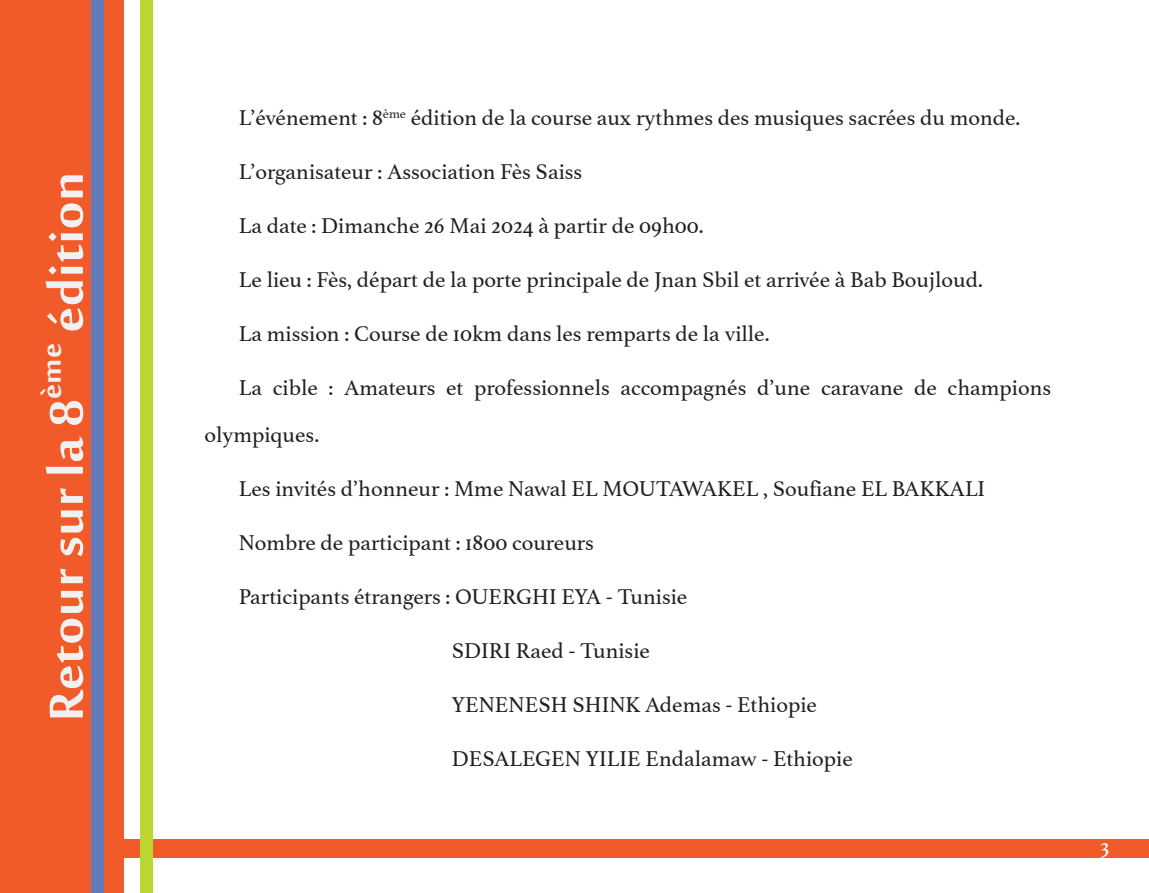
<style>
.page{position:relative;width:1149px;height:893px;background:#fff}
.page>*{position:absolute;margin:0;border:0;box-sizing:border-box;transform-origin:0 0}
.t1{font:700 65.7px "Sakkal Majalla";color:#f1f1f2;scale:1.04 1}
.t2{font:22.5px/46.5px "Athelas";color:#231f20}
.t3{font:22.5px "Athelas";color:#fff}
</style>
<div class="page">
<div style="left:62px;top:839px;width:1086px;height:19px;background:#f15a29"></div>
<div style="left:0;top:0;width:123px;height:893px;background:#f15a29"></div>
<div style="left:92px;top:0;width:12px;height:893px;background:#607abc"></div>
<div style="left:140px;top:0;width:13px;height:893px;background:#bbd532"></div>
<h1 class="t1" style="left:30px;top:721px;width:530px;rotate:-90deg">Retour sur la 8<sup>ème</sup> édition</h1>
<p class="t2" style="left:239px;top:94px;width:782px">L’événement : 8<sup>ème</sup> édition de la course aux rythmes des musiques sacrées du monde.</p>
<p class="t2" style="left:239px;top:148px;width:345px">L’organisateur : Association Fès Saiss</p>
<p class="t2" style="left:239px;top:202px;width:466px">La date : Dimanche 26 Mai 2024 à partir de 09h00.</p>
<p class="t2" style="left:239px;top:256px;width:745px">Le lieu : Fès, départ de la porte principale de Jnan Sbil et arrivée à Bab Boujloud.</p>
<p class="t2" style="left:239px;top:310px;width:532px">La mission : Course de 10km dans les remparts de la ville.</p>
<p class="t2" style="left:204px;top:364px;width:847px;text-indent:34px">La cible : Amateurs et professionnels accompagnés d’une caravane de champions olympiques.</p>
<p class="t2" style="left:239px;top:465px;width:747px">Les invités d’honneur : Mme Nawal EL MOUTAWAKEL , Soufiane EL BAKKALI</p>
<p class="t2" style="left:239px;top:519px;width:356px">Nombre de participant : 1800 coureurs</p>
<p class="t2" style="left:239px;top:573px;width:450px">Participants étrangers : OUERGHI EYA - Tunisie</p>
<p class="t2" style="left:451px;top:627px;width:200px">SDIRI Raed - Tunisie</p>
<p class="t2" style="left:451px;top:681px;width:366px">YENENESH SHINK Ademas - Ethiopie</p>
<p class="t2" style="left:451px;top:735px;width:402px">DESALEGEN YILIE Endalamaw - Ethiopie</p>
<p class="t3" style="left:1099px;top:828px;width:11px">3</p>
</div>
